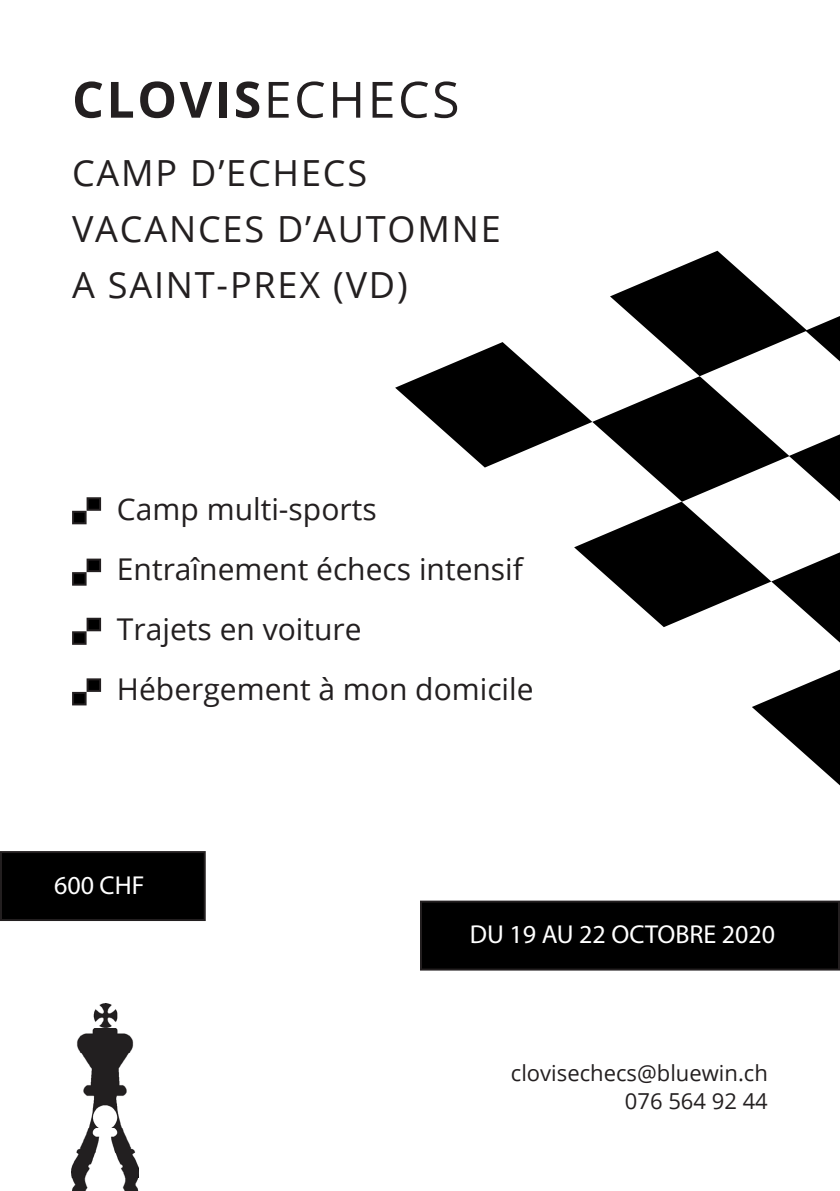
<style>
.page{position:relative;width:840px;height:1191px;background:#fff}
.page>*{position:absolute;margin:0;border:0;box-sizing:border-box;transform-origin:0 0}
.t1{font:700 50px "Open Sans";letter-spacing:.05em;color:#231f20}
.t2{font:36px "Open Sans";letter-spacing:.05em;color:#231f20}
.t3{font:30px "Open Sans";color:#231f20}
.t4{font:26px "Myriad Pro";color:#fff}
.t5{font:22px "Open Sans";color:#231f20}
.s1{font-weight:400}
</style>
<div class="page">
<img style="left:72px;top:1003px;width:66px;height:188px">
<div style="left:421px;top:901px;width:417px;height:68px;background:#000"></div>
<div style="left:420px;top:900px;width:419px;height:70px;border:2px solid #231f20"></div>
<div style="left:73px;top:512px;width:12px;height:11px;background:#000"></div>
<div style="left:72px;top:511px;width:14px;height:13px;border:2px solid #231f20"></div>
<div style="left:87px;top:498px;width:13px;height:12px;background:#000"></div>
<div style="left:86px;top:497px;width:15px;height:14px;border:2px solid #231f20"></div>
<div style="left:73px;top:573px;width:12px;height:11px;background:#000"></div>
<div style="left:72px;top:572px;width:14px;height:13px;border:2px solid #231f20"></div>
<div style="left:87px;top:559px;width:13px;height:12px;background:#000"></div>
<div style="left:86px;top:558px;width:15px;height:14px;border:2px solid #231f20"></div>
<div style="left:73px;top:632px;width:12px;height:12px;background:#000"></div>
<div style="left:72px;top:631px;width:14px;height:14px;border:2px solid #231f20"></div>
<div style="left:87px;top:619px;width:13px;height:11px;background:#000"></div>
<div style="left:86px;top:618px;width:15px;height:13px;border:2px solid #231f20"></div>
<div style="left:73px;top:693px;width:12px;height:11px;background:#000"></div>
<div style="left:72px;top:692px;width:14px;height:13px;border:2px solid #231f20"></div>
<div style="left:87px;top:679px;width:13px;height:12px;background:#000"></div>
<div style="left:86px;top:678px;width:15px;height:14px;border:2px solid #231f20"></div>
<svg style="left:752px;top:670px;width:87px;height:115px"></svg>
<svg style="left:395px;top:251px;width:444px;height:391px"></svg>
<div style="left:1px;top:852px;width:204px;height:68px;background:#000"></div>
<div style="left:0;top:851px;width:206px;height:70px;border:2px solid #231f20"></div>
<p class="t1" style="left:72px;top:64px;width:389px">CLOVIS<span class="s1">ECHECS</span></p>
<p class="t2" style="left:72px;top:148px;width:296px">CAMP D’ECHECS</p>
<p class="t2" style="left:72px;top:204px;width:430px">VACANCES D’AUTOMNE</p>
<p class="t2" style="left:72px;top:260px;width:337px">A SAINT-PREX (VD)</p>
<p class="t3" style="left:117px;top:489px;width:261px">Camp multi-sports</p>
<p class="t3" style="left:117px;top:549px;width:407px">Entraînement échecs intensif</p>
<p class="t3" style="left:117px;top:609px;width:246px">Trajets en voiture</p>
<p class="t3" style="left:117px;top:669px;width:418px">Hébergement à mon domicile</p>
<p class="t4" style="left:54px;top:869px;width:92px">600 CHF</p>
<p class="t4" style="left:469px;top:918px;width:307px">DU 19 AU 22 OCTOBRE 2020</p>
<p class="t5" style="left:510px;top:1058px;width:258px">clovisechecs@bluewin.ch</p>
<p class="t5" style="left:624px;top:1086px;width:144px">076 564 92 44</p>
</div>
